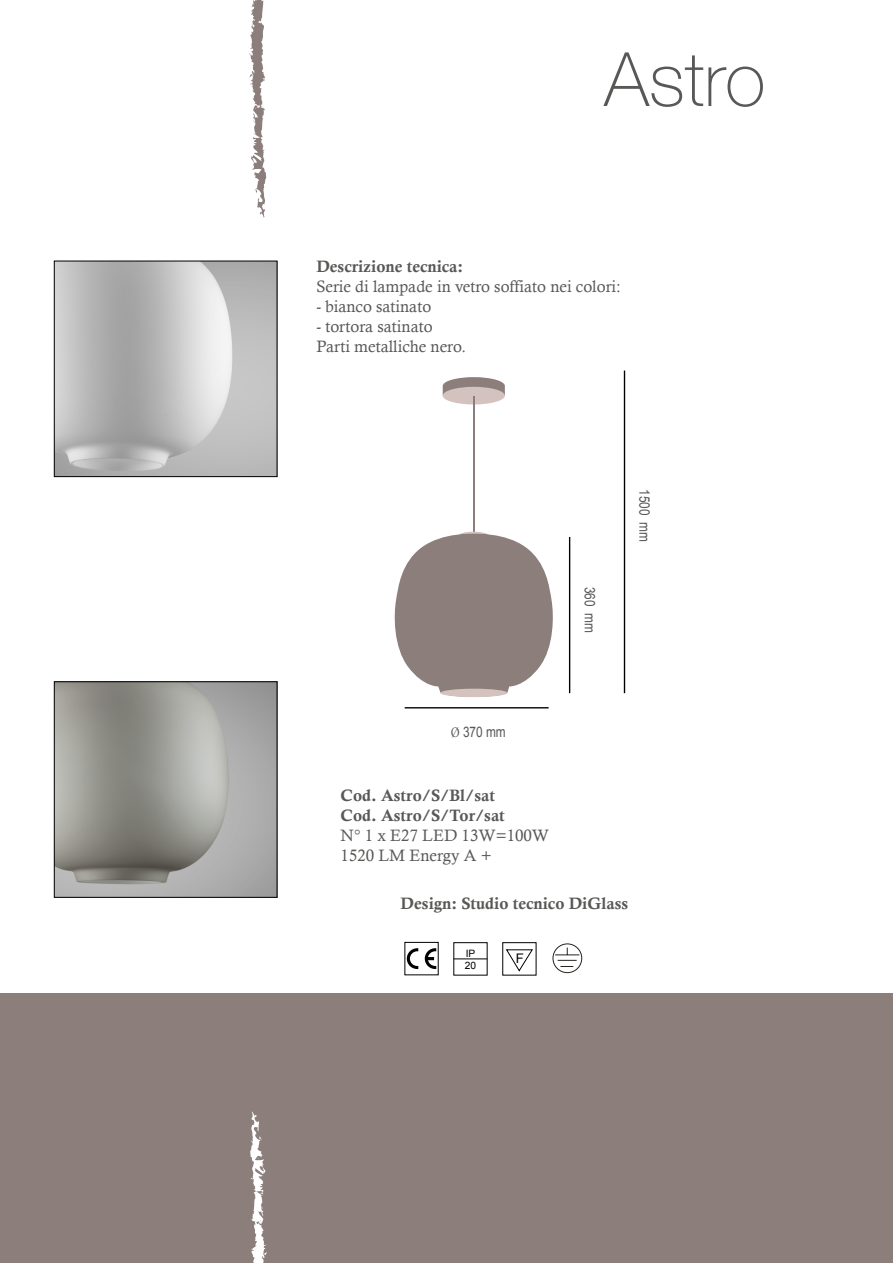
<style>
.page{position:relative;width:893px;height:1263px;background:#fff}
.page>*{position:absolute;margin:0;border:0;box-sizing:border-box;transform-origin:0 0}
.t1{font:100 75px "Helvetica Neue LT Std";color:#585856}
.t2{font:16.5px/19.8px "Calisto";color:#585856}
.t3{font:16.5px/19.8px "Calis MT Bol";color:#585856}
.t4{font:14.55px "Arial";color:#595755;scale:.82 1}
.t5{font:13.2px "Arial";color:#000}
.t6{font:10.2px/12.1px "Arial";color:#000}
.s1{font-family:"Minion Pro"}
</style>
<div class="page">
<svg style="left:552px;top:943px;width:30px;height:30px"></svg>
<svg style="left:404px;top:942px;width:132px;height:33px"></svg>
<hr style="left:405px;top:707px;width:144px;height:1px;background:#000">
<hr style="left:569px;top:537px;width:1px;height:156px;background:#000">
<hr style="left:624px;top:370px;width:1px;height:323px;background:#000">
<img style="left:56px;top:263px;width:219px;height:212px">
<div style="left:54px;top:261px;width:223px;height:216px;border:1px solid #000"></div>
<img style="left:56px;top:683px;width:219px;height:213px">
<div style="left:54px;top:681px;width:223px;height:217px;border:1px solid #000"></div>
<svg style="left:443px;top:377px;width:62px;height:17px"></svg>
<div style="left:443px;top:387px;width:62px;height:17px;background:#d3c2be;border-radius:50%"></div>
<hr style="left:473px;top:396px;width:2px;height:207px;background:#8b7e7b">
<svg style="left:394px;top:532px;width:159px;height:165px"></svg>
<div style="left:440px;top:689px;width:67px;height:8px;background:#d3c2be;border-radius:50%"></div>
<svg style="left:249px;top:0;width:18px;height:218px"></svg>
<div style="left:0;top:993px;width:893px;height:270px;background:#8b7e7b"></div>
<svg style="left:250px;top:1111px;width:17px;height:152px"></svg>
<h1 class="t1" style="left:604px;top:36px;width:163px">Astro</h1>
<p class="t3" style="left:316px;top:257px;width:148px">Descrizione tecnica:</p>
<p class="t2" style="left:316px;top:277px;width:306px">Serie di lampade in vetro soffiato nei colori:</p>
<p class="t2" style="left:316px;top:296px;width:116px">- bianco satinato</p>
<p class="t2" style="left:316px;top:316px;width:151px">- tortora satinato<br>Parti metalliche nero.</p>
<p class="t4" style="left:599px;top:587px;width:58px;rotate:90deg">360 mm</p>
<p class="t4" style="left:654px;top:489px;width:66px;rotate:90deg">1500 mm</p>
<p class="t4" style="left:451px;top:722px;width:69px"><span class="s1">Ø</span> 370 mm</p>
<p class="t3" style="left:341px;top:786px;width:166px">Cod. Astro/S/Bl/sat<br>Cod. Astro/S/Tor/sat</p>
<p class="t2" style="left:341px;top:825px;width:210px">N° 1 x E27 LED 13W=100W<br>1520 LM Energy A +</p>
<p class="t3" style="left:401px;top:894px;width:229px">Design: Studio tecnico DiGlass</p>
<p class="t6" style="left:465px;top:947px;width:13px">IP<br>20</p>
<p class="t5" style="left:516px;top:949px;width:10px">F</p>
</div>
